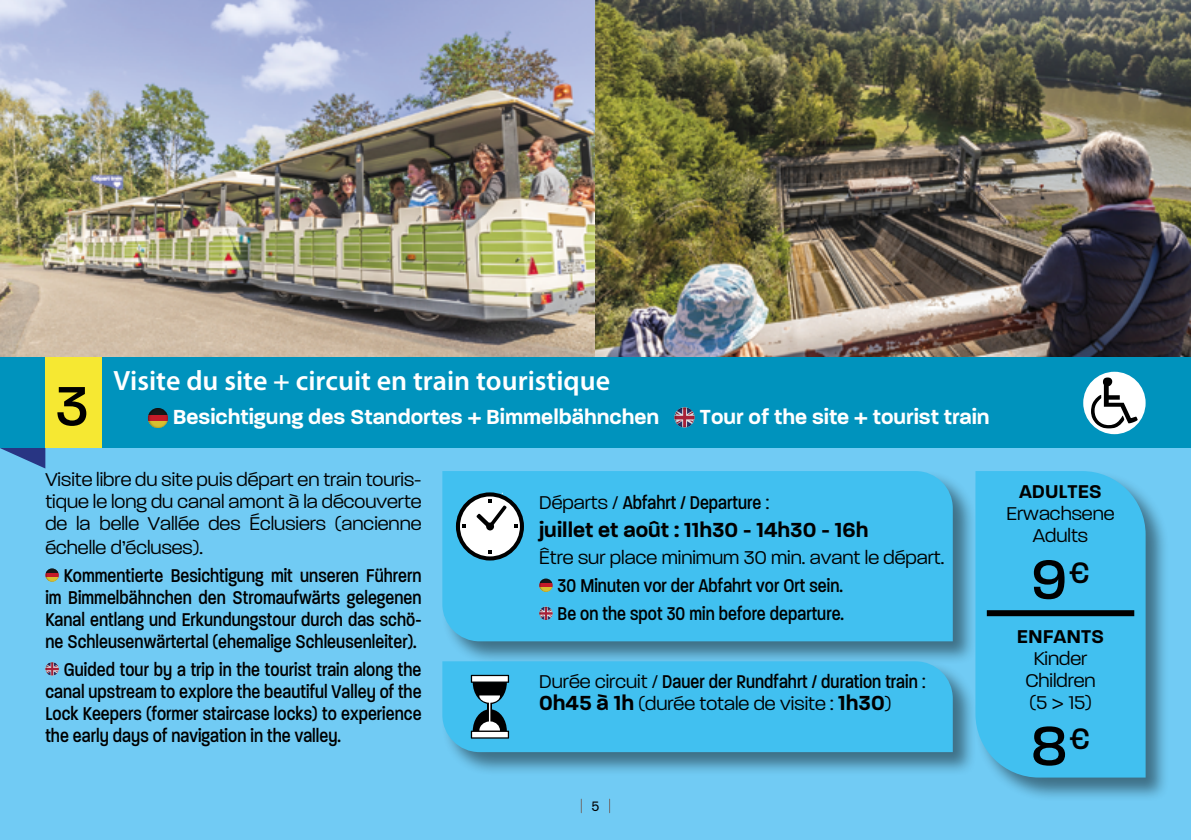
<style>
.page{position:relative;width:1191px;height:840px;background:#fff}
.page>*{position:absolute;margin:0;border:0;box-sizing:border-box;transform-origin:0 0}
.t1{font:500 60px "Paralucent";color:#000}
.t2{font:600 28px "Myriad Pro";color:#fff}
.t3{font:600 22px "Paralucent";color:#fff}
.t4{font:600 22px "Paralucent";color:#000}
.t5{font:500 20px/22px "Paralucent Condensed";color:#000;text-align:justify}
.t6{font:300 20px/22px "Paralucent";color:#000;text-align:center}
.t7{font:600 20px "Paralucent";color:#000}
.t8{font:14px "Akzidenz Grotesk BE";color:#000}
.s1{font-family:"Paralucent";font-weight:300}
.s2{font-weight:600;font-size:22px}
</style>
<div class="page">
<div style="left:0;top:0;width:1191px;height:839px;background:#71cbf4"></div>
<svg style="left:581px;top:798px;width:1px;height:14px"></svg>
<svg style="left:609px;top:798px;width:1px;height:14px"></svg>
<hr style="left:0;top:0;width:1px;height:839px;background:#41c0f0">
<img style="left:0;top:0;width:595px;height:357px">
<svg style="left:45px;top:568px;width:14px;height:13px"></svg>
<svg style="left:45px;top:661px;width:14px;height:14px"></svg>
<img style="left:595px;top:0;width:596px;height:357px">
<svg style="left:0;top:448px;width:45px;height:20px"></svg>
<div style="left:0;top:357px;width:1191px;height:91px;background:#0093bd"></div>
<div style="left:148px;top:414px;width:20px;height:7px;background:#085c74"></div>
<svg style="left:148px;top:408px;width:20px;height:20px"></svg>
<svg style="left:674px;top:407px;width:20px;height:20px"></svg>
<svg style="left:674px;top:407px;width:20px;height:20px"></svg>
<div style="left:45px;top:357px;width:57px;height:91px;background:#f6e832"></div>
<div style="left:1083px;top:371px;width:62px;height:63px;background:#fff;border-radius:50%"></div>
<svg style="left:1091px;top:377px;width:46px;height:51px"></svg>
<div style="left:441px;top:469px;width:535px;height:196px;background:#000;opacity:.45"></div>
<div style="left:442px;top:471px;width:510px;height:170px;background:#41c0f0"></div>
<div style="left:974px;top:469px;width:195px;height:331px;background:#000;opacity:.45"></div>
<div style="left:975px;top:471px;width:170px;height:306px;background:#41c0f0"></div>
<svg style="left:539px;top:578px;width:13px;height:13px"></svg>
<svg style="left:539px;top:606px;width:13px;height:13px"></svg>
<svg style="left:456px;top:492px;width:68px;height:68px;background:#9db8c3"></svg>
<div style="left:486px;top:522px;width:8px;height:8px;background:#000;border-radius:50%"></div>
<div style="left:441px;top:659px;width:535px;height:117px;background:#000;opacity:.45"></div>
<div style="left:442px;top:661px;width:510px;height:90px;background:#41c0f0"></div>
<svg style="left:471px;top:674px;width:38px;height:64px;background:#597d8b"></svg>
<div style="left:986px;top:610px;width:148px;height:6px;background:#000"></div>
<h1 class="t1" style="left:55px;top:370px;width:35px">3</h1>
<h2 class="t2" style="left:113px;top:362px;width:498px">Visite du site + circuit en train touristique</h2>
<p class="t3" style="left:173px;top:403px;width:488px">Besichtigung des Standortes + Bimmelbähnchen</p>
<p class="t3" style="left:700px;top:403px;width:291px">Tour of the site + tourist train</p>
<p class="t6" style="left:45px;top:468px;width:378px;text-align:justify">Visite libre du site puis départ en train touris&shy;tique le long du canal amont à la découverte de la belle Vallée des Éclusiers (ancienne</p>
<p class="t6" style="left:45px;top:536px;width:159px">échelle d’écluses).</p>
<p class="t5" style="left:45px;top:564px;width:378px;text-indent:18px">Kommentierte Besichtigung mit unseren Führern im Bimmelbähnchen den Stromaufwärts gelegenen Kanal entlang und Erkundungstour durch das schö&shy;ne Schleusenwärtertal (ehemalige Schleusenleiter).</p>
<p class="t5" style="left:45px;top:658px;width:378px;text-indent:18px">Guided tour by a trip in the tourist train along the canal upstream to explore the beautiful Valley of the Lock Keepers (former staircase locks) to experience the early days of navigation in the valley.</p>
<p class="t5" style="left:539px;top:491px;width:232px"><span class="s1">Départs /</span> Abfahrt / Departure <span class="s1">:</span></p>
<p class="t4" style="left:539px;top:516px;width:331px">juillet et août : 11h30 - 14h30 - 16h</p>
<p class="t6" style="left:539px;top:546px;width:406px">Être sur place minimum 30 min. avant le départ.</p>
<p class="t5" style="left:557px;top:571px;width:288px;line-height:28px">30 Minuten vor der Abfahrt vor Ort sein.<br>Be on the spot 30 min before departure.</p>
<p class="t5" style="left:539px;top:670px;width:388px"><span class="s1">Durée circuit /</span> Dauer der Rundfahrt / duration train <span class="s1">:</span></p>
<p class="t6" style="left:539px;top:691px;width:354px"><span class="s2">0h45 à 1h</span> (durée totale de visite : <span class="s2">1h30</span>)</p>
<p class="t8" style="left:591px;top:797px;width:10px">5</p>
<p class="t7" style="left:1019px;top:479px;width:84px">ADULTES</p>
<p class="t6" style="left:1006px;top:502px;width:110px">Erwachsene<br>Adults</p>
<h1 class="t1" style="left:1031px;top:543px;width:60px">9<sup>€</sup></h1>
<p class="t7" style="left:1017px;top:623px;width:89px">ENFANTS</p>
<p class="t6" style="left:1025px;top:646px;width:72px">Kinder<br>Children (5 &gt; 15)</p>
<h1 class="t1" style="left:1031px;top:709px;width:60px">8<sup>€</sup></h1>
</div>
